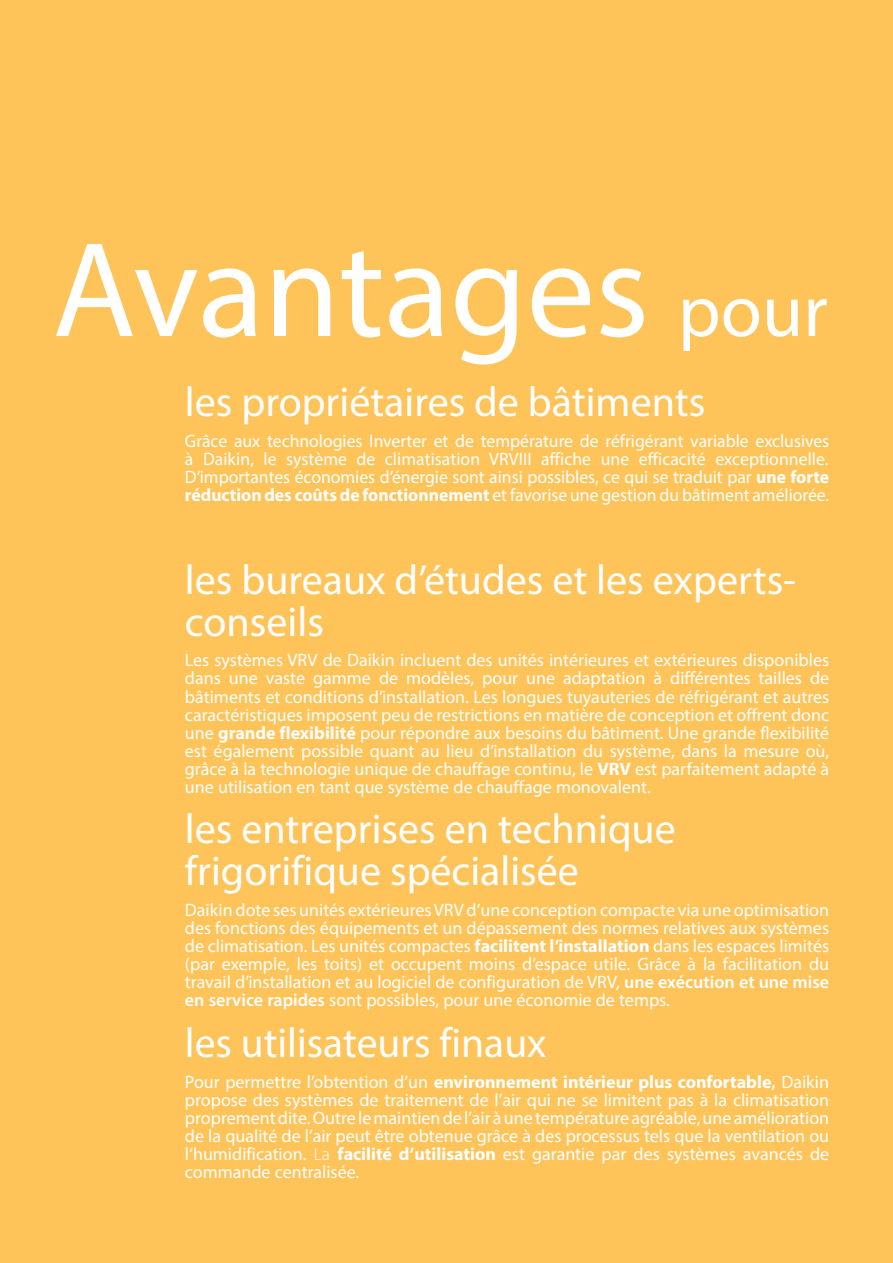
<style>
.page{position:relative;width:893px;height:1263px;background:#fec45a}
.page>*{position:absolute;margin:0;border:0;box-sizing:border-box;transform-origin:0 0}
.t1{font:136.5px "Myriad Pro";color:#fff}
.t2{font:42px/42px "Myriad Pro";color:#fff}
.t3{font:18px/18px "Myriad Pro";color:#fff;text-align:justify}
.s1{font-size:75px}
.s2{font-weight:700}
.s3{font-weight:600}
.s4{font-weight:300}
</style>
<div class="page">
<h1 class="t1" style="left:53px;top:206px;width:777px">Avantages <span class="s1">pour</span></h1>
<h2 class="t2" style="left:185px;top:380px;width:522px">les propriétaires de bâtiments</h2>
<p class="t3" style="left:185px;top:431px;width:646px">Grâce aux technologies Inverter et de température de réfrigérant variable exclusives à Daikin, le système de climatisation VRVIII affiche une efficacité exceptionnelle.<br>D’importantes économies d’énergie sont ainsi possibles, ce qui se traduit par <span class="s2">une forte réduction des coûts de fonctionnement</span> et favorise une gestion du bâtiment améliorée.</p>
<h2 class="t2" style="left:185px;top:558px;width:613px">les bureaux d’études et les experts&shy;conseils</h2>
<p class="t3" style="left:185px;top:651px;width:646px">Les systèmes VRV de Daikin incluent des unités intérieures et extérieures disponibles dans une vaste gamme de modèles, pour une adaptation à différentes tailles de bâtiments et conditions d’installation. Les longues tuyauteries de réfrigérant et autres caractéristiques imposent peu de restrictions en matière de conception et offrent donc une <span class="s2">grande flexibilité</span> pour répondre aux besoins du bâtiment. Une grande flexibilité est également possible quant au lieu d’installation du système, dans la mesure où, grâce à la technologie unique de chauffage continu, le <span class="s2">VRV</span> est parfaitement adapté à une utilisation en tant que système de chauffage monovalent.</p>
<h2 class="t2" style="left:185px;top:808px;width:492px">les entreprises en technique frigorifique spécialisée</h2>
<p class="t3" style="left:185px;top:901px;width:646px">Daikin dote ses unités extérieures VRV d’une conception compacte via une optimisation des fonctions des équipements et un dépassement des normes relatives aux systèmes de climatisation. Les unités compactes <span class="s2">facilitent l’installation</span> dans les espaces limités (par exemple, les toits) et occupent moins d’espace utile. Grâce à la facilitation du travail d’installation et au logiciel de configuration de VRV, <span class="s3">une exécution et une mise en service rapides</span> sont possibles, pour une économie de temps.</p>
<h2 class="t2" style="left:185px;top:1021px;width:363px">les utilisateurs finaux</h2>
<p class="t3" style="left:185px;top:1072px;width:646px">Pour permettre l’obtention d’un <span class="s2">environnement intérieur plus confortable</span><span class="s3">,</span> Daikin propose des systèmes de traitement de l’air qui ne se limitent pas à la climatisation proprement dite. Outre le maintien de l’air à une température agréable, une amélioration de la qualité de l’air peut être obtenue grâce à des processus tels que la ventilation ou l’humidification. <span class="s4">La</span> <span class="s2">facilité d’utilisation</span> est garantie par des systèmes avancés de commande centralisée.</p>
</div>
